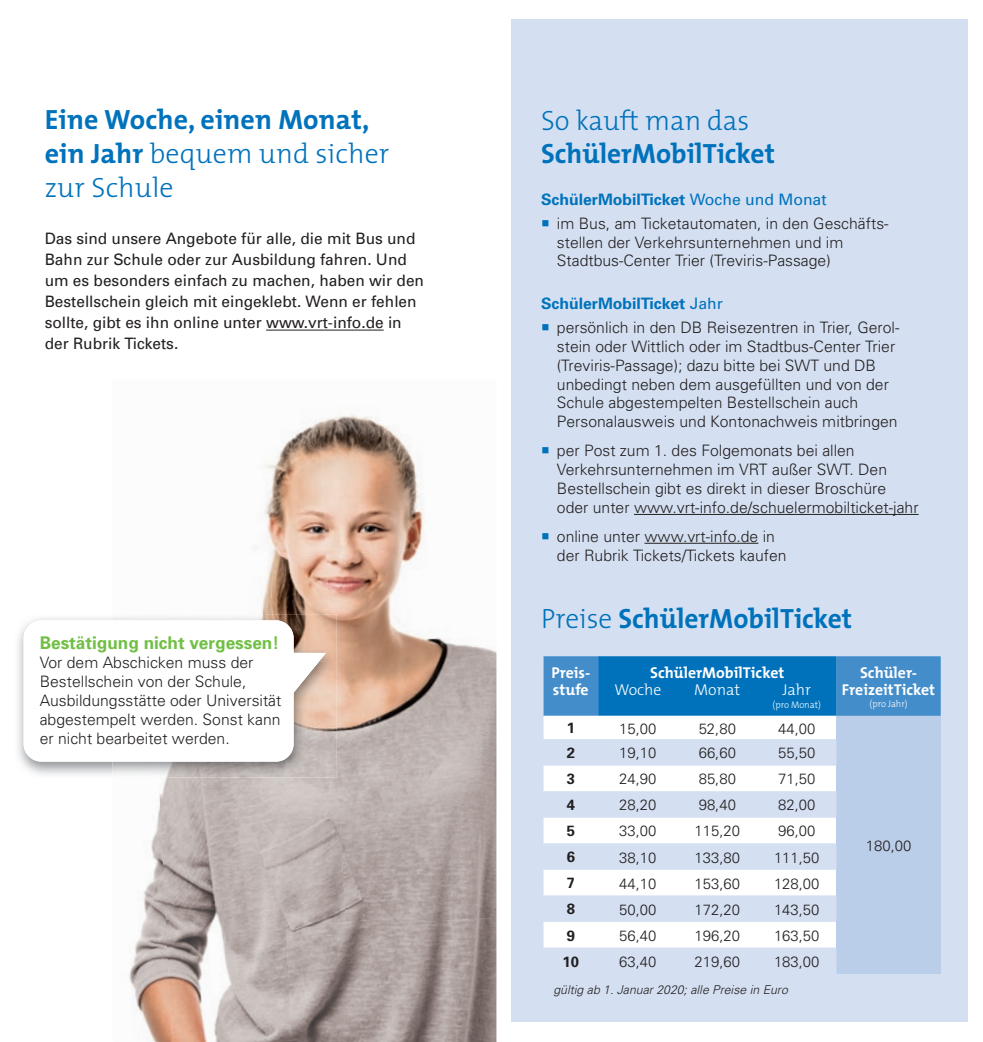
<style>
.page{position:relative;width:983px;height:1042px;background:#fff}
.page>*{position:absolute;margin:0;border:0;box-sizing:border-box;transform-origin:0 0}
.t1{font:700 28px/33.6px "The Mix";color:#0072bc}
.t2{font:300 28px "The Mix";color:#0072bc}
.t3{font:700 17.5px "Univers";color:#71bf44}
.t4{font:300 15.75px/18.9px "Univers";color:#231f20}
.t5{font:15.75px/21px "Univers";color:#231f20}
.t6{font:700 15.75px "Univers";color:#0072bc}
.t7{font:700 15.75px/17.5px "The Mix";color:#fff}
.t8{font:300 15.75px "The Mix";color:#fff}
.t9{font:300 14.88px "Univers";color:#231f20}
.t10{font:700 14.88px "Univers";color:#231f20}
.t11{font:italic 300 12.25px "Univers";color:#231f20}
.t12{font:300 9.62px "The Mix";color:#fff;scale:.96 1}
.s1{font-weight:300}
.s2{font-weight:400}
.s3{color:#0072bc}
</style>
<div class="page">
<img style="left:326px;top:414px;width:99px;height:131px">
<img style="left:264px;top:419px;width:62px;height:135px">
<img style="left:326px;top:545px;width:170px;height:186px">
<img style="left:261px;top:554px;width:68px;height:60px">
<img style="left:337px;top:731px;width:159px;height:187px">
<img style="left:172px;top:753px;width:174px;height:176px">
<img style="left:129px;top:777px;width:43px;height:265px">
<img style="left:286px;top:918px;width:210px;height:124px">
<img style="left:166px;top:929px;width:126px;height:113px">
<img style="left:17px;top:618px;width:95px;height:157px">
<img style="left:112px;top:614px;width:225px;height:46px">
<img style="left:287px;top:660px;width:50px;height:117px">
<img style="left:112px;top:761px;width:175px;height:16px">
<svg style="left:24px;top:620px;width:302px;height:141px"></svg>
<div style="left:511px;top:20px;width:456px;height:1002px;background:#d4e0f1"></div>
<hr style="left:633px;top:514px;width:285px;height:1px;background:#231f20">
<hr style="left:644px;top:543px;width:114px;height:1px;background:#231f20">
<svg style="left:543px;top:656px;width:397px;height:60px;background:#1d7dc2"></svg>
<div style="left:543px;top:716px;width:293px;height:23px;background:#fff"></div>
<div style="left:836px;top:716px;width:104px;height:258px;background:#bacde9"></div>
<svg style="left:543px;top:765px;width:293px;height:183px;fill:#fff"></svg>
<hr style="left:266px;top:330px;width:117px;height:1px;background:#231f20">
<div style="left:40px;top:657px;width:213px;height:11px;background:#fff"></div>
<div style="left:41px;top:675px;width:205px;height:14px;background:#fff"></div>
<div style="left:40px;top:694px;width:241px;height:15px;background:#fff"></div>
<div style="left:40px;top:713px;width:240px;height:15px;background:#fff"></div>
<div style="left:40px;top:732px;width:190px;height:12px;background:#fff"></div>
<h1 class="t1" style="left:45px;top:102px;width:346px">Eine Woche, einen Monat, ein Jahr <span class="s1">bequem und sicher zur Schule</span></h1>
<p class="t5" style="left:45px;top:229px;width:381px">Das sind unsere Angebote für alle, die mit Bus und Bahn zur Schule oder zur Ausbildung fahren. Und um es besonders einfach zu machen, haben wir den Bestellschein gleich mit eingeklebt. Wenn er fehlen sollte, gibt es ihn online unter www.vrt-info.de in der Rubrik Tickets.</p>
<p class="t3" style="left:40px;top:632px;width:241px">Bestätigung nicht vergessen!</p>
<p class="t4" style="left:40px;top:653px;width:243px">Vor dem Abschicken muss der<br>Bestellschein von der Schule,<br>Ausbildungsstätte oder Universität abgestempelt werden. Sonst kann er nicht bearbeitet werden.</p>
<h1 class="t2" style="left:541px;top:97px;width:209px">So kauft man das</h1>
<h1 class="t1" style="left:541px;top:136px;width:235px">SchülerMobilTicket</h1>
<p class="t6" style="left:541px;top:190px;width:287px">SchülerMobilTicket <span class="s2">Woche und Monat</span></p>
<p class="t4" style="left:556px;top:213px;width:333px;text-indent:-16px"><span class="s3">○</span> im Bus, am Ticketautomaten, in den Geschäfts&shy;stellen der Verkehrsunternehmen und im<br>Stadtbus-Center Trier (Treviris-Passage)</p>
<p class="t6" style="left:541px;top:294px;width:183px">SchülerMobilTicket <span class="s2">Jahr</span></p>
<p class="t4" style="left:556px;top:317px;width:344px;text-indent:-16px"><span class="s3">○</span> persönlich in den DB Reisezentren in Trier, Gerol - stein oder Wittlich oder im Stadtbus-Center Trier (Treviris-Passage); dazu bitte bei SWT und DB unbedingt neben dem ausgefüllten und von der Schule abgestempelten Bestellschein auch Personalausweis und Kontonachweis mitbringen</p>
<p class="t4" style="left:556px;top:441px;width:363px;text-indent:-16px"><span class="s3">○</span> per Post zum 1. des Folgemonats bei allen Verkehrsunternehmen im VRT außer SWT. Den Bestellschein gibt es direkt in dieser Broschüre oder unter www.vrt-info.de/schuelermobilticket-jahr</p>
<p class="t4" style="left:556px;top:526px;width:231px;text-indent:-16px"><span class="s3">○</span> online unter www.vrt-info.de in der Rubrik Tickets/Tickets kaufen</p>
<h1 class="t1" style="left:541px;top:601px;width:312px"><span class="s1">Preise</span> SchülerMobilTicket</h1>
<p class="t7" style="left:551px;top:663px;width:40px">Preis&shy;stufe</p>
<p class="t7" style="left:650px;top:663px;width:136px">SchülerMobilTicket</p>
<p class="t7" style="left:841px;top:663px;width:95px;text-align:center">Schüler-<br>FreizeitTicket</p>
<p class="t12" style="left:869px;top:696px;width:41px">(pro Jahr)</p>
<p class="t8" style="left:614px;top:677px;width:49px">Woche</p>
<p class="t8" style="left:694px;top:677px;width:48px">Monat</p>
<p class="t8" style="left:782px;top:677px;width:30px">Jahr</p>
<p class="t12" style="left:772px;top:696px;width:52px">(pro Monat)</p>
<p class="t10" style="left:566px;top:719px;width:10px">1</p>
<p class="t9" style="left:619px;top:719px;width:39px">15,00</p>
<p class="t9" style="left:698px;top:719px;width:39px">52,80</p>
<p class="t9" style="left:778px;top:719px;width:39px">44,00</p>
<p class="t10" style="left:566px;top:744px;width:10px">2</p>
<p class="t9" style="left:619px;top:744px;width:39px">19,10</p>
<p class="t9" style="left:698px;top:744px;width:39px">66,60</p>
<p class="t9" style="left:778px;top:744px;width:39px">55,50</p>
<p class="t10" style="left:566px;top:770px;width:10px">3</p>
<p class="t9" style="left:619px;top:770px;width:39px">24,90</p>
<p class="t9" style="left:698px;top:770px;width:39px">85,80</p>
<p class="t9" style="left:778px;top:770px;width:39px">71,50</p>
<p class="t10" style="left:566px;top:796px;width:10px">4</p>
<p class="t9" style="left:619px;top:796px;width:39px">28,20</p>
<p class="t9" style="left:698px;top:796px;width:39px">98,40</p>
<p class="t9" style="left:778px;top:796px;width:39px">82,00</p>
<p class="t10" style="left:566px;top:822px;width:10px">5</p>
<p class="t9" style="left:619px;top:822px;width:39px">33,00</p>
<p class="t9" style="left:694px;top:822px;width:47px">115,20</p>
<p class="t9" style="left:778px;top:822px;width:39px">96,00</p>
<p class="t10" style="left:566px;top:848px;width:10px">6</p>
<p class="t9" style="left:619px;top:848px;width:39px">38,10</p>
<p class="t9" style="left:694px;top:848px;width:47px">133,80</p>
<p class="t9" style="left:773px;top:848px;width:47px">111,50</p>
<p class="t10" style="left:566px;top:874px;width:10px">7</p>
<p class="t9" style="left:619px;top:874px;width:39px">44,10</p>
<p class="t9" style="left:694px;top:874px;width:47px">153,60</p>
<p class="t9" style="left:773px;top:874px;width:47px">128,00</p>
<p class="t10" style="left:566px;top:900px;width:10px">8</p>
<p class="t9" style="left:619px;top:900px;width:39px">50,00</p>
<p class="t9" style="left:694px;top:900px;width:47px">172,20</p>
<p class="t9" style="left:773px;top:900px;width:47px">143,50</p>
<p class="t10" style="left:566px;top:926px;width:10px">9</p>
<p class="t9" style="left:619px;top:926px;width:39px">56,40</p>
<p class="t9" style="left:694px;top:926px;width:47px">196,20</p>
<p class="t9" style="left:773px;top:926px;width:47px">163,50</p>
<p class="t10" style="left:562px;top:952px;width:18px">10</p>
<p class="t9" style="left:619px;top:952px;width:39px">63,40</p>
<p class="t9" style="left:694px;top:952px;width:47px">219,60</p>
<p class="t9" style="left:773px;top:952px;width:47px">183,00</p>
<p class="t11" style="left:553px;top:982px;width:236px">gültig ab 1. Januar 2020; alle Preise in Euro</p>
<p class="t9" style="left:865px;top:836px;width:47px">180,00</p>
</div>
